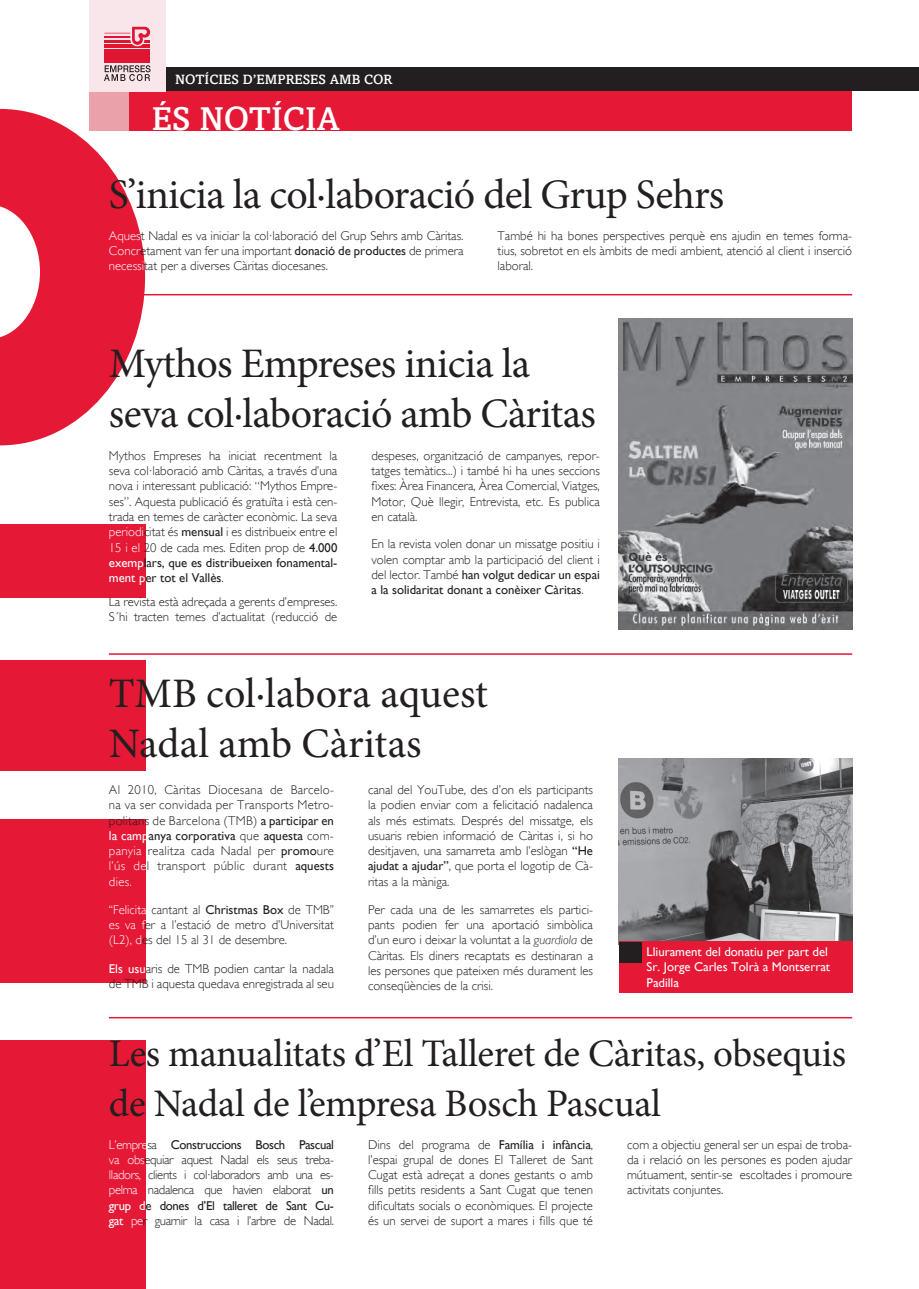
<style>
.page{position:relative;width:919px;height:1289px;background:#fff}
.page>*{position:absolute;margin:0;border:0;box-sizing:border-box;transform-origin:0 0}
.t1{font:42px/50.4px "Minion Pro";letter-spacing:-.02em;color:#231f20}
.t2{font:42px/50.4px "Minion Pro";color:#231f20}
.t3{font:39px/50.4px "Minion Pro";letter-spacing:-.01em;color:#231f20}
.Cabecera_pagina{font:500 33px "Amasis";color:#fff}
.Cabecera_pagina-2{font:500 13.5px "Amasis";color:#fff}
.Texto_apartados{font:300 12.75px/15.3px "Gill Sans";color:#231f20;text-align:justify}
.Texto_apartados-2{font:300 12.75px/15.3px "Gill Sans";color:#231f20;text-align:justify}
.t4{font:12.75px/15.3px "Gill Sans";color:#fff}
.s1{color:#fff}
.s2{font-weight:400}
.s3{font-weight:400;color:#fff}
.s4{font-style:italic}
</style>
<div class="page">
<div style="left:0;top:1040px;width:145px;height:248px;background:#e51836"></div>
<div style="left:0;top:819px;width:145px;height:164px;background:#e51836"></div>
<div style="left:0;top:659px;width:145px;height:111px;background:#e51836"></div>
<div style="left:0;top:524px;width:145px;height:73px;background:#e51836"></div>
<svg style="left:0;top:109px;width:145px;height:336px;fill:#e51836"></svg>
<svg style="left:0;top:205px;width:40px;height:134px"></svg>
<div style="left:128px;top:91px;width:724px;height:39px;background:#e51836"></div>
<div style="left:89px;top:91px;width:39px;height:39px;background:#eba1aa"></div>
<img style="left:619px;top:758px;width:233px;height:183px">
<hr style="left:109px;top:294px;width:743px;height:1px;background:#e51836">
<hr style="left:109px;top:653px;width:743px;height:1px;background:#e51836">
<hr style="left:109px;top:1016px;width:743px;height:2px;background:#e51836">
<div style="left:90px;top:67px;width:828px;height:24px;background:#231f20"></div>
<img style="left:619px;top:319px;width:233px;height:310px">
<div style="left:619px;top:941px;width:233px;height:51px;background:#e51836"></div>
<div style="left:619px;top:941px;width:23px;height:21px;background:#231f20"></div>
<div style="left:89px;top:0;width:77px;height:91px;background:#f9e6ea"></div>
<svg style="left:104px;top:32px;width:47px;height:40px"></svg>
<hr style="left:104px;top:33px;width:46px;height:1px;background:#e51836">
<hr style="left:104px;top:36px;width:46px;height:2px;background:#e51836">
<hr style="left:104px;top:40px;width:46px;height:2px;background:#e51836">
<hr style="left:104px;top:44px;width:46px;height:4px;background:#e51836">
<div style="left:104px;top:49px;width:46px;height:5px;background:#e51836"></div>
<div style="left:104px;top:55px;width:46px;height:8px;background:#e51836"></div>
<svg style="left:130px;top:26px;width:21px;height:21px"></svg>
<svg style="left:104px;top:65px;width:46px;height:16px"></svg>
<p class="Cabecera_pagina-2" style="left:175px;top:71px;width:219px">NOTÍCIES D’EMPRESES AMB COR</p>
<p class="Cabecera_pagina" style="left:152px;top:99px;width:189px">ÉS NOTÍCIA</p>
<p class="t1" style="left:109px;top:169px;width:616px">S’inicia la col·laboració del Grup Sehrs</p>
<p class="Texto_apartados" style="left:109px;top:228px;width:356px"><span class="s1">Aques</span>t Nadal es va iniciar la col·laboració del Grup Sehrs amb Càritas.<br><span class="s1">Concr</span>etament van fer una important <span class="s2">donació de productes</span> de primera <span class="s1">necessi</span>tat per a diverses Càritas diocesanes.</p>
<p class="Texto_apartados" style="left:497px;top:228px;width:356px">També hi ha bones perspectives perquè ens ajudin en temes forma&shy;tius, sobretot en els àmbits de medi ambient, atenció al client i inserció laboral.</p>
<p class="t1" style="left:109px;top:338px;width:488px">Mythos Empreses inicia la seva col·laboració amb Càritas</p>
<p class="Texto_apartados" style="left:109px;top:448px;width:230px">Mythos Empreses ha iniciat recentment la seva col·laboració amb Càritas, a través d’una nova i interessant publicació: “Mythos Empre&shy;ses”. Aquesta publicació és gratuïta i està cen&shy;trada en temes de caràcter econòmic. La seva <span class="s1">periodi</span>citat és <span class="s2">mensual</span> i es distribueix entre el <span class="s1">15 i el</span> 20 de cada mes. Editen prop de <span class="s2">4.000 </span><span class="s3">exemp</span><span class="s2">lars, que es distribueixen fonamental&shy;</span><span class="s3">ment p</span><span class="s2">er tot el Vallès</span>.</p>
<p class="Texto_apartados" style="left:109px;top:594px;width:230px">La revista està adreçada a gerents d’empreses.<br>S´hi tracten temes d’actualitat (reducció de</p>
<p class="Texto_apartados" style="left:371px;top:448px;width:230px">despeses, organització de campanyes, repor&shy;tatges temàtics...) i també hi ha unes seccions fixes: Àrea Financera, Àrea Comercial, Viatges, Motor, Què llegir, Entrevista, etc. Es publica en català.</p>
<p class="Texto_apartados" style="left:371px;top:536px;width:230px">En la revista volen donar un missatge positiu i volen comptar amb la participació del client i del lector. També <span class="s2">han volgut dedicar un espai a la solidaritat donant a conèixer Càritas</span>.</p>
<p class="t2" style="left:109px;top:668px;width:380px">TMB col·labora aquest<br>Nadal amb Càritas</p>
<p class="Texto_apartados" style="left:109px;top:782px;width:226px">Al 2010, Càritas Diocesana de Barcelo&shy;na va ser convidada per Transports Metro&shy;politans de Barcelona (TMB) <span class="s2">a participar en </span><span class="s3">la camp</span><span class="s2">anya corporativa</span> que <span class="s2">aquesta</span> com&shy;<span class="s1">panyia</span> realitza cada Nadal per <span class="s2">promo</span>ure <span class="s1">l’ús de</span>l transport públic durant <span class="s2">aquests </span><span class="s1">dies.</span></p>
<p class="Texto_apartados-2" style="left:109px;top:902px;width:226px"><span class="s1">“Felicita</span> cantant al <span class="s2">Christmas Box</span> de TMB” <span class="s1">es va f</span>er a l’estació de metro d’Universitat <span class="s1">(L2), d</span>es del 15 al 31 de desembre.</p>
<p class="Texto_apartados" style="left:109px;top:960px;width:226px"><span class="s3">Els usu</span>aris de TMB podien cantar la nadala de TMB i aquesta quedava enregistrada al seu</p>
<p class="Texto_apartados" style="left:368px;top:782px;width:226px">canal del YouTube, des d’on els participants la podien enviar com a felicitació nadalenca als més estimats. Després del missatge, els usuaris rebien informació de Càritas i, si ho desitjaven, una samarreta amb l’eslògan <span class="s2">“He ajudat a ajudar”</span>, que porta el logotip de Cà&shy;ritas a la màniga.</p>
<p class="Texto_apartados" style="left:368px;top:901px;width:227px">Per cada una de les samarretes els partici&shy;pants podien fer una aportació simbòlica d’un euro i deixar la voluntat a la <span class="s4">guardiola</span> de Càritas. Els diners recaptats es destinaran a les persones que pateixen més durament les conseqüències de la crisi.</p>
<p class="t4" style="left:646px;top:943px;width:185px">Lliurament del donatiu per part del<br>Sr. Jorge Carles Tolrà a Montserrat<br>Padilla</p>
<p class="t3" style="left:109px;top:1028px;width:738px">Les manualitats d’El Talleret de Càritas, obsequis de Nadal de l’empresa Bosch Pascual</p>
<p class="Texto_apartados" style="left:109px;top:1136px;width:226px"><span class="s1">L’empre</span>sa <span class="s2">Construccions Bosch Pascual </span><span class="s1">va obs</span>equiar aquest Nadal els seus treba&shy;<span class="s1">lladors,</span> clients i col·laboradors amb una es&shy;<span class="s1">pelma</span> nadalenca que havien elaborat <span class="s2">un </span><span class="s3">grup d</span><span class="s2">e</span> <span class="s2">dones d’El talleret de Sant Cu&shy;</span><span class="s3">gat</span> <span class="s1">pe</span>r guarnir la casa i l’arbre de Nadal.</p>
<p class="Texto_apartados" style="left:368px;top:1136px;width:226px">Dins del programa de <span class="s2">Família i infància</span>, l’espai grupal de dones El Talleret de Sant Cugat està adreçat a dones gestants o amb fills petits residents a Sant Cugat que tenen dificultats socials o econòmiques. El projecte és un servei de suport a mares i fills que té</p>
<p class="Texto_apartados" style="left:627px;top:1136px;width:226px">com a objectiu general ser un espai de troba&shy;da i relació on les persones es poden ajudar mútuament, sentir-se escoltades i promoure activitats conjuntes.</p>
</div>
